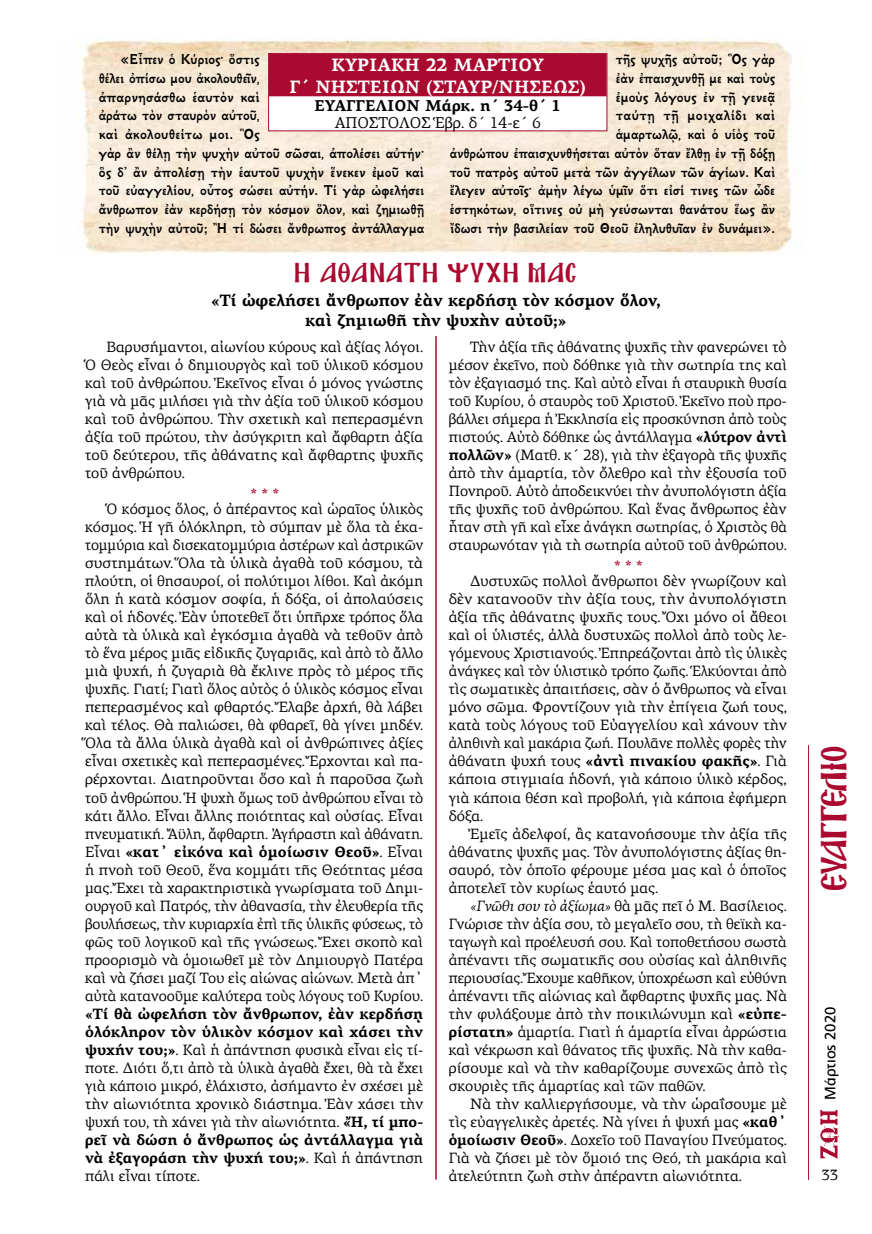
<style>
.page{position:relative;width:872px;height:1234px;background:#fff}
.page>*{position:absolute;margin:0;border:0;box-sizing:border-box;transform-origin:0 0}
.t1{font:31.5px "Mg Agion Oros UC Normal";letter-spacing:-.025em;color:#aa0a2f}
.t2{font:24px "Mg Agion Oros UC Normal";letter-spacing:.06em;color:#aa0a2f}
.t3{font:700 18px/21.3px "PF Agora Serif Pro";color:#fff;text-align:center}
.t4{font:700 16.5px/19.5px "PF Agora Serif Pro";color:#000;text-align:center}
.t5{font:700 15.9px/18.8px "GFS Neohellenic";color:#000;scale:.88 1}
.t6{font:700 15.75px "PF Agora Serif Pro";color:#000}
.t7{font:15.75px "PF Agora Serif Pro";color:#000}
.t8{font:15px/18px "PF Agora Serif Pro";color:#000;text-align:justify}
.t9{font:15px "PF Catalog Poly";color:#000}
.t10{font:15px "PF Agora Serif Pro";color:#aa0a2f}
.s1{font-weight:700}
.s2{font-style:italic}
</style>
<div class="page">
<img style="left:820px;top:1110px;width:19px;height:48px">
<hr style="left:808px;top:745px;width:1px;height:434px;background:#aa0a2f">
<hr style="left:435px;top:336px;width:2px;height:843px;background:#aa0a2f">
<img style="left:78px;top:39px;width:715px;height:215px">
<svg style="left:270px;top:55px;width:335px;height:74px"></svg>
<div style="left:268px;top:53px;width:339px;height:78px;border:1px solid #aa0a2f"></div>
<p class="t5" style="left:99px;top:49px;width:371px;text-indent:21px">«Εἶπεν ὁ Κύριος· ὅστις<br>θέλει ὀπίσω μου ἀκολουθεῖν,<br>ἀπαρνησάσθω ἑαυτὸν καὶ<br>ἀράτω τὸν σταυρὸν αὐτοῦ,<br>καὶ ἀκολουθείτω μοι. Ὃς<br>γὰρ ἂν θέλῃ τὴν ψυχὴν αὐτοῦ σῶσαι, ἀπολέσει αὐτήν· ὃς δ᾽ ἂν ἀπολέσῃ τὴν ἑαυτοῦ ψυχὴν ἕνεκεν ἐμοῦ καὶ τοῦ εὐαγγελίου, οὗτος σώσει αὐτήν. Τί γὰρ ὠφελήσει ἄνθρωπον ἐὰν κερδήσῃ τὸν κόσμον ὅλον, καὶ ζημιωθῇ τὴν ψυχὴν αὐτοῦ; Ἢ τί δώσει ἄνθρωπος ἀντάλλαγμα</p>
<p class="t5" style="left:450px;top:49px;width:371px;text-align:right">τῆς ψυχῆς αὐτοῦ; Ὃς γὰρ<br>ἐὰν ἐπαισχυνθῇ με καὶ τοὺς<br>ἐμοὺς λόγους ἐν τῇ γενεᾷ<br>ταύτῃ τῇ μοιχαλίδι καὶ<br>ἁμαρτωλῷ, καὶ ὁ υἱὸς τοῦ<br>ἀνθρώπου ἐπαισχυνθήσεται αὐτὸν ὅταν ἔλθῃ ἐν τῇ δόξῃ τοῦ πατρὸς αὐτοῦ μετὰ τῶν ἀγγέλων τῶν ἁγίων. Καὶ ἔλεγεν αὐτοῖς· ἀμὴν λέγω ὑμῖν ὅτι εἰσί τινες τῶν ὧδε ἑστηκότων, οἵτινες οὐ μὴ γεύσωνται θανάτου ἕως ἂν ἴδωσι τὴν βασιλείαν τοῦ Θεοῦ ἐληλυθυῖαν ἐν δυνάμει».</p>
<p class="t3" style="left:289px;top:55px;width:298px">ΚΥΡΙΑΚΗ 22 ΜΑΡΤΙΟΥ<br>Γ΄ ΝΗΣΤΕΙΩΝ (ΣΤΑΥΡ/ΝΗΣΕΩΣ)</p>
<p class="t6" style="left:314px;top:95px;width:248px">ΕΥΑΓΓΕΛΙΟΝ Μάρκ. η΄ 34-θ΄ 1</p>
<p class="t7" style="left:335px;top:113px;width:208px">ΑΠΟΣΤΟΛΟΣ Ἑβρ. δ΄ 14-ε΄ 6</p>
<h2 class="t2" style="left:295px;top:263px;width:283px">Η ΑΘΑΝΑΤΗ ΨΥΧΗ ΜΑΣ</h2>
<p class="t4" style="left:211px;top:291px;width:451px">«Τί ὠφελήσει ἄνθρωπον ἐὰν κερδήσῃ τὸν κόσμον ὅλον, καὶ ζημιωθῆ τὴν ψυχὴν αὐτοῦ;»</p>
<p class="t8" style="left:85px;top:337px;width:340px;text-indent:21px">Βαρυσήμαντοι, αἰωνίου κύρους καὶ ἀξίας λόγοι.<br>Ὁ Θεὸς εἶναι ὁ δημιουργὸς καὶ τοῦ ὑλικοῦ κόσμου καὶ τοῦ ἀνθρώπου. Ἐκεῖνος εἶναι ὁ μόνος γνώστης γιὰ νὰ μᾶς μιλήσει γιὰ τὴν ἀξία τοῦ ὑλικοῦ κόσμου καὶ τοῦ ἀνθρώπου. Τὴν σχετικὴ καὶ πεπερασμένη ἀξία τοῦ πρώτου, τὴν ἀσύγκριτη καὶ ἄφθαρτη ἀξία τοῦ δεύτερου, τῆς ἀθάνατης καὶ ἄφθαρτης ψυχῆς τοῦ ἀνθρώπου.</p>
<p class="t10" style="left:250px;top:484px;width:30px">* * *</p>
<p class="t8" style="left:85px;top:500px;width:340px;text-indent:21px">Ὁ κόσμος ὅλος, ὁ ἀπέραντος καὶ ὡραῖος ὑλικὸς κόσμος. Ἡ γῆ ὁλόκληρη, τὸ σύμπαν μὲ ὅλα τὰ ἑκα&shy;τομμύρια καὶ δισεκατομμύρια ἀστέρων καὶ ἀστρικῶν συστημάτων. Ὅλα τὰ ὑλικὰ ἀγαθὰ τοῦ κόσμου, τὰ πλούτη, οἱ θησαυροί, οἱ πολύτιμοι λίθοι. Καὶ ἀκόμη ὅλη ἡ κατὰ κόσμον σοφία, ἡ δόξα, οἱ ἀπολαύσεις καὶ οἱ ἡδονές. Ἐὰν ὑποτεθεῖ ὅτι ὑπῆρχε τρόπος ὅλα αὐτὰ τὰ ὑλικὰ καὶ ἐγκόσμια ἀγαθὰ νὰ τεθοῦν ἀπὸ τὸ ἕνα μέρος μιᾶς εἰδικῆς ζυγαριᾶς, καὶ ἀπὸ τὸ ἄλλο μιὰ ψυχή, ἡ ζυγαριὰ θὰ ἔκλινε πρὸς τὸ μέρος τῆς ψυχῆς. Γιατί; Γιατὶ ὅλος αὐτὸς ὁ ὑλικὸς κόσμος εἶναι πεπερασμένος καὶ φθαρτός. Ἔλαβε ἀρχή, θὰ λάβει καὶ τέλος. Θὰ παλιώσει, θὰ φθαρεῖ, θὰ γίνει μηδέν.<br>Ὅλα τὰ ἄλλα ὑλικὰ ἀγαθὰ καὶ οἱ ἀνθρώπινες ἀξίες εἶναι σχετικὲς καὶ πεπερασμένες. Ἔρχονται καὶ πα&shy;ρέρχονται. Διατηροῦνται ὅσο καὶ ἡ παροῦσα ζωὴ τοῦ ἀνθρώπου. Ἡ ψυχὴ ὅμως τοῦ ἀνθρώπου εἶναι τὸ κάτι ἄλλο. Εἶναι ἄλλης ποιότητας καὶ οὐσίας. Εἶναι πνευματική. Ἄϋλη, ἄφθαρτη. Ἀγήραστη καὶ ἀθάνατη.<br>Εἶναι <span class="s1">«κατ᾽ εἰκόνα καὶ ὁμοίωσιν Θεοῦ»</span>. Εἶναι ἡ πνοὴ τοῦ Θεοῦ, ἕνα κομμάτι τῆς Θεότητας μέσα μας. Ἔχει τὰ χαρακτηριστικὰ γνωρίσματα τοῦ Δημι&shy;ουργοῦ καὶ Πατρός, τὴν ἀθανασία, τὴν ἐλευθερία τῆς βουλήσεως, τὴν κυριαρχία ἐπὶ τῆς ὑλικῆς φύσεως, τὸ φῶς τοῦ λογικοῦ καὶ τῆς γνώσεως. Ἔχει σκοπὸ καὶ προορισμὸ νὰ ὁμοιωθεῖ μὲ τὸν Δημιουργὸ Πατέρα καὶ νὰ ζήσει μαζί Του εἰς αἰώνας αἰώνων. Μετὰ ἀπ᾽ αὐτὰ κατανοοῦμε καλύτερα τοὺς λόγους τοῦ Κυρίου.</p>
<p class="t8" style="left:85px;top:1004px;width:340px"><span class="s1">«Τί θὰ ὠφελήση τὸν ἄνθρωπον, ἐὰν κερδήσῃ ὁλόκληρον τὸν ὑλικὸν κόσμον καὶ χάσει τὴν ψυχήν του;»</span>. Καὶ ἡ ἀπάντηση φυσικὰ εἶναι εἰς τί&shy;ποτε. Διότι ὅ,τι ἀπὸ τὰ ὑλικὰ ἀγαθὰ ἔχει, θὰ τὰ ἔχει γιὰ κάποιο μικρό, ἐλάχιστο, ἀσήμαντο ἐν σχέσει μὲ τὴν αἰωνιότητα χρονικὸ διάστημα. Ἐὰν χάσει τὴν ψυχή του, τὴ χάνει γιὰ τὴν αἰωνιότητα. <span class="s1">«Ἤ, τί μπο&shy;ρεῖ νὰ δώση ὁ ἄνθρωπος ὡς ἀντάλλαγμα γιὰ νὰ ἐξαγοράση τὴν ψυχή του;»</span>. Καὶ ἡ ἀπάντηση πάλι εἶναι τίποτε.</p>
<p class="t8" style="left:449px;top:337px;width:340px;text-indent:21px">Τὴν ἀξία τῆς ἀθάνατης ψυχῆς τὴν φανερώνει τὸ μέσον ἐκεῖνο, ποὺ δόθηκε γιὰ τὴν σωτηρία της καὶ τὸν ἐξαγιασμό της. Καὶ αὐτὸ εἶναι ἡ σταυρικὴ θυσία τοῦ Κυρίου, ὁ σταυρὸς τοῦ Χριστοῦ. Ἐκεῖνο ποὺ προ&shy;βάλλει σήμερα ἡ Ἐκκλησία εἰς προσκύνηση ἀπὸ τοὺς πιστούς. Αὐτὸ δόθηκε ὡς ἀντάλλαγμα <span class="s1">«λύτρον ἀντὶ πολλῶν»</span> (Ματθ. κ΄ 28), γιὰ τὴν ἐξαγορὰ τῆς ψυχῆς ἀπὸ τὴν ἁμαρτία, τὸν ὄλεθρο καὶ τὴν ἐξουσία τοῦ Πονηροῦ. Αὐτὸ ἀποδεικνύει τὴν ἀνυπολόγιστη ἀξία τῆς ψυχῆς τοῦ ἀνθρώπου. Καὶ ἕνας ἄνθρωπος ἐὰν ἦταν στὴ γῆ καὶ εἶχε ἀνάγκη σωτηρίας, ὁ Χριστὸς θὰ σταυρωνόταν γιὰ τὴ σωτηρία αὐτοῦ τοῦ ἀνθρώπου.</p>
<p class="t10" style="left:614px;top:557px;width:30px">* * *</p>
<p class="t8" style="left:449px;top:572px;width:340px;text-indent:21px">Δυστυχῶς πολλοὶ ἄνθρωποι δὲν γνωρίζουν καὶ δὲν κατανοοῦν τὴν ἀξία τους, τὴν ἀνυπολόγιστη ἀξία τῆς ἀθάνατης ψυχῆς τους. Ὄχι μόνο οἱ ἄθεοι καὶ οἱ ὑλιστές, ἀλλὰ δυστυχῶς πολλοὶ ἀπὸ τοὺς λε&shy;γόμενους Χριστιανούς. Ἐπηρεάζονται ἀπὸ τὶς ὑλικὲς ἀνάγκες καὶ τὸν ὑλιστικὸ τρόπο ζωῆς. Ἑλκύονται ἀπὸ τὶς σωματικὲς ἀπαιτήσεις, σὰν ὁ ἄνθρωπος νὰ εἶναι μόνο σῶμα. Φροντίζουν γιὰ τὴν ἐπίγεια ζωή τους, κατὰ τοὺς λόγους τοῦ Εὐαγγελίου καὶ χάνουν τὴν ἀληθινὴ καὶ μακάρια ζωή. Πουλᾶνε πολλὲς φορὲς τὴν ἀθάνατη ψυχή τους <span class="s1">«ἀντὶ πινακίου φακῆς»</span>. Γιὰ κάποια στιγμιαία ἡδονή, γιὰ κάποιο ὑλικὸ κέρδος, γιὰ κάποια θέση καὶ προβολή, γιὰ κάποια ἐφήμερη δόξα.</p>
<p class="t8" style="left:449px;top:824px;width:340px;text-indent:21px">Ἐμεῖς ἀδελφοί, ἂς κατανοήσουμε τὴν ἀξία τῆς ἀθάνατης ψυχῆς μας. Τὸν ἀνυπολόγιστης ἀξίας θη&shy;σαυρό, τὸν ὁποῖο φέρουμε μέσα μας καὶ ὁ ὁποῖος ἀποτελεῖ τὸν κυρίως ἑαυτό μας.</p>
<p class="t8" style="left:449px;top:896px;width:340px;text-indent:21px"><span class="s2">«Γνῶθι σου τὸ ἀξίωμα»</span> θὰ μᾶς πεῖ ὁ Μ. Βασίλειος.<br>Γνώρισε τὴν ἀξία σου, τὸ μεγαλεῖο σου, τὴ θεϊκὴ κα&shy;ταγωγὴ καὶ προέλευσή σου. Καὶ τοποθετήσου σωστὰ ἀπέναντι τῆς σωματικῆς σου οὐσίας καὶ ἀληθινῆς περιουσίας. Ἔχουμε καθῆκον, ὑποχρέωση καὶ εὐθύνη ἀπέναντι τῆς αἰώνιας καὶ ἄφθαρτης ψυχῆς μας. Νὰ τὴν φυλάξουμε ἀπὸ τὴν ποικιλώνυμη καὶ <span class="s1">«εὐπε&shy;ρίστατη»</span> ἁμαρτία. Γιατὶ ἡ ἁμαρτία εἶναι ἀρρώστια καὶ νέκρωση καὶ θάνατος τῆς ψυχῆς. Νὰ τὴν καθα&shy;ρίσουμε καὶ νὰ τὴν καθαρίζουμε συνεχῶς ἀπὸ τὶς σκουριὲς τῆς ἁμαρτίας καὶ τῶν παθῶν.</p>
<p class="t8" style="left:449px;top:1094px;width:340px;text-indent:21px">Νὰ τὴν καλλιεργήσουμε, νὰ τὴν ὡραΐσουμε μὲ τὶς εὐαγγελικὲς ἀρετές. Νὰ γίνει ἡ ψυχή μας <span class="s1">«καθ᾽ ὁμοίωσιν Θεοῦ»</span>. Δοχεῖο τοῦ Παναγίου Πνεύματος.<br>Γιὰ νὰ ζήσει μὲ τὸν ὅμοιό της Θεό, τὴ μακάρια καὶ ἀτελεύτητη ζωὴ στὴν ἀπέραντη αἰωνιότητα.</p>
<h1 class="t1" style="left:820px;top:889px;width:146px;rotate:-90deg">ΕΥΑΓΓΕΛΙΟ</h1>
<p class="t9" style="left:821px;top:1099px;width:95px;rotate:-90deg">Μάρτιος 2020</p>
<p class="t8" style="left:821px;top:1165px;width:18px">33</p>
</div>
